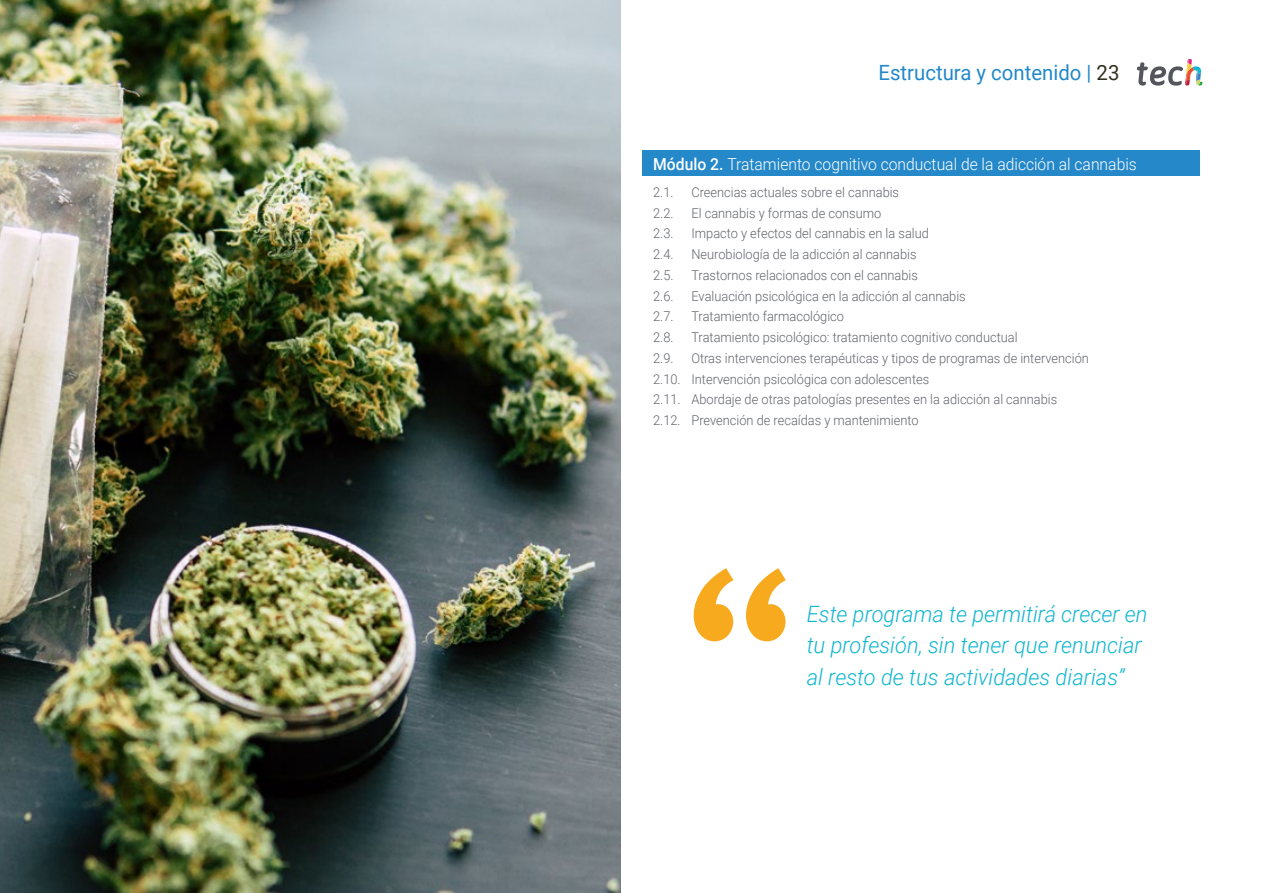
<style>
.page{position:relative;width:1263px;height:893px;background:#fff}
.page>*{position:absolute;margin:0;border:0;box-sizing:border-box;transform-origin:0 0}
.t1{font:italic 300 22.5px/31.5px "Roboto";color:#0fb6cf}
.t2{font:21px "Roboto";color:#2488c9}
.t3{font:300 16.5px "Roboto";color:#fff;scale:.95 1}
.t4{font:300 13.5px/20.7px "Roboto";color:#61646a;scale:.95 1}
.s1{color:#312e20}
.s2{font-weight:500}
</style>
<div class="page">
<img style="left:0;top:0;width:621px;height:893px">
<svg style="left:694px;top:568px;width:92px;height:73px"></svg>
<svg style="left:1137px;top:59px;width:65px;height:27px"></svg>
<div style="left:642px;top:151px;width:557px;height:25px;background:#2488c9"></div>
<h2 class="t2" style="left:878px;top:57px;width:242px">Estructura y contenido | <span class="s1">23</span></h2>
<p class="t3" style="left:653px;top:152px;width:511px"><span class="s2">Módulo 2.</span> Tratamiento cognitivo conductual de la adicción al cannabis</p>
<p class="t4" style="left:653px;top:181px;width:23px">2.1.</p>
<p class="t4" style="left:691px;top:181px;width:220px">Creencias actuales sobre el cannabis</p>
<p class="t4" style="left:653px;top:202px;width:23px">2.2.</p>
<p class="t4" style="left:691px;top:202px;width:201px">El cannabis y formas de consumo</p>
<p class="t4" style="left:653px;top:223px;width:23px">2.3.</p>
<p class="t4" style="left:691px;top:223px;width:251px">Impacto y efectos del cannabis en la salud</p>
<p class="t4" style="left:653px;top:243px;width:23px">2.4.</p>
<p class="t4" style="left:691px;top:243px;width:238px">Neurobiología de la adicción al cannabis</p>
<p class="t4" style="left:653px;top:264px;width:23px">2.5.</p>
<p class="t4" style="left:691px;top:264px;width:240px">Trastornos relacionados con el cannabis</p>
<p class="t4" style="left:653px;top:285px;width:23px">2.6.</p>
<p class="t4" style="left:691px;top:285px;width:290px">Evaluación psicológica en la adicción al cannabis</p>
<p class="t4" style="left:653px;top:306px;width:23px">2.7.</p>
<p class="t4" style="left:691px;top:306px;width:162px">Tratamiento farmacológico</p>
<p class="t4" style="left:653px;top:326px;width:23px">2.8.</p>
<p class="t4" style="left:691px;top:326px;width:345px">Tratamiento psicológico: tratamiento cognitivo conductual</p>
<p class="t4" style="left:653px;top:347px;width:23px">2.9.</p>
<p class="t4" style="left:653px;top:347px;width:460px;text-indent:38px">Otras intervenciones terapéuticas y tipos de programas de intervención 2.10. Intervención psicológica con adolescentes<br>2.11. Abordaje de otras patologías presentes en la adicción al cannabis<br>2.12. Prevención de recaídas y mantenimiento</p>
<h1 class="t1" style="left:807px;top:597px;width:342px">Este programa te permitirá crecer en tu profesión, sin tener que renunciar al resto de tus actividades diarias”</h1>
</div>
